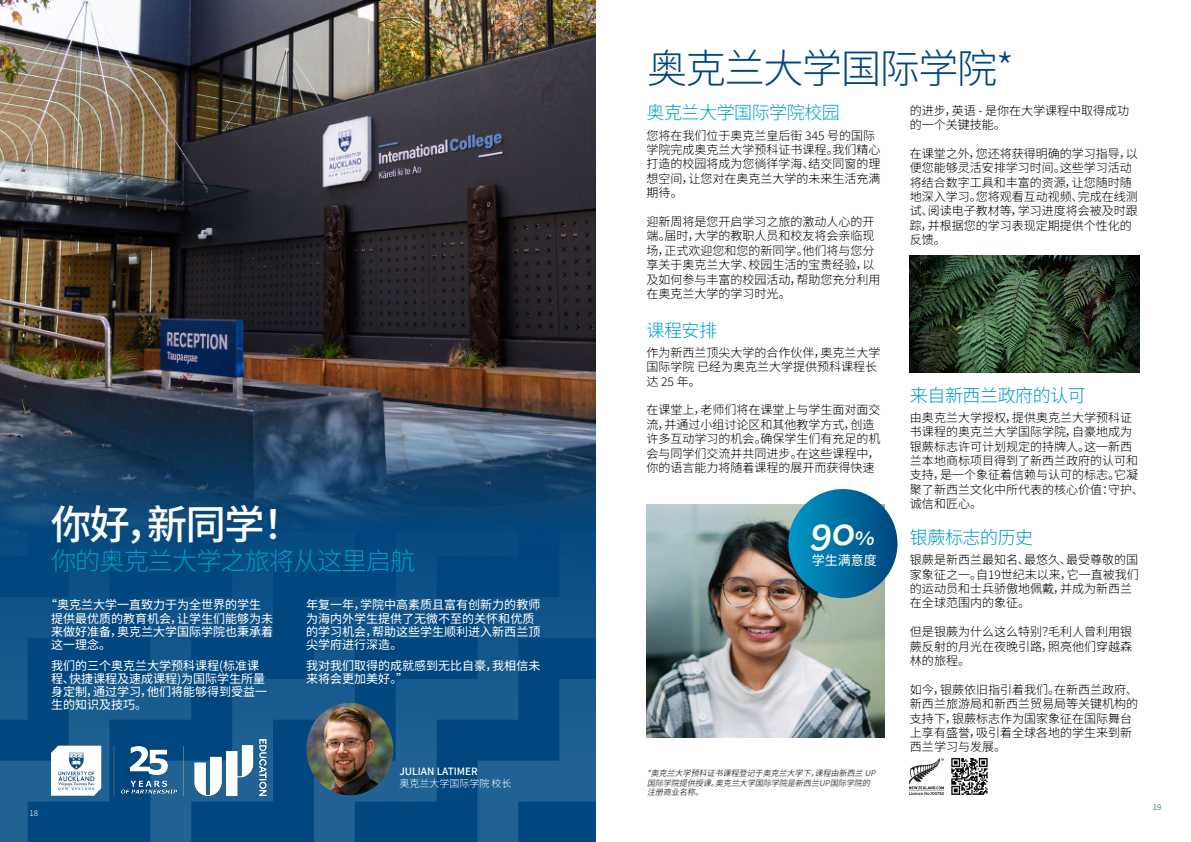
<style>
.page{position:relative;width:1191px;height:842px;background:#fff}
.page>*{position:absolute;margin:0;border:0;box-sizing:border-box;transform-origin:0 0}
.t1{font:italic 500 42px "National";color:#fff}
.t2{font:100 40px "Noto Sans SC";letter-spacing:-.03em;color:#00467f}
.t3{font:100 40px "Noto Sans SC";color:#fff}
.t4{font:100 25px "Noto Sans SC";letter-spacing:-.03em;color:#009ac7}
.t5{font:100 18px "Noto Sans SC";letter-spacing:-.025em;color:#009ac7}
.t6{font:100 18px "Noto Sans SC";letter-spacing:-.025em;color:#00a1cb}
.t7{font:100 13px "Noto Sans SC";color:#fff}
.t8{font:100 12px/14.4px "Noto Sans SC";color:#000}
.t9{font:100 12px/13.1px "Noto Sans SC";color:#fff}
.t10{font:100 10px/12px "Noto Sans SC";color:#fff}
.t11{font:italic 100 8px/9.6px "Noto Sans SC";color:#4d494a}
.t12{font:100 8px "Noto Sans SC";color:#00467f}
.t13{font:100 8px "Noto Sans SC";color:#fff}
.s1{font-size:23px}
</style>
<div class="page">
<svg style="left:0;top:561px;width:595px;height:281px;background:#0a4f85"></svg>
<img style="left:910px;top:758px;width:77px;height:37px">
<img style="left:909px;top:255px;width:230px;height:118px">
<img style="left:646px;top:505px;width:238px;height:232px">
<img style="left:306px;top:703px;width:87px;height:92px">
<img style="left:0;top:0;width:595px;height:561px">
<div style="left:788px;top:489px;width:109px;height:109px;background:linear-gradient(to right,#0298c5,#00457d);border-radius:55px"></div>
<img style="left:51px;top:739px;width:215px;height:56px">
<h2 class="t3" style="left:51px;top:502px;width:254px">你好，新同学！</h2>
<h3 class="t4" style="left:51px;top:547px;width:366px">你的奥克兰大学之旅将从这里启航</h3>
<p class="t9" style="left:306px;top:599px;width:236px">年复一年，学院中高素质且富有创新力的教师为海内外学生提供了无微不至的关怀和优质的学习机会，帮助这些学生顺利进入新西兰顶尖学府进行深造。</p>
<p class="t9" style="left:306px;top:659px;width:236px">我对我们取得的成就感到无比自豪，我相信未来将会更加美好。”</p>
<p class="t9" style="left:51px;top:599px;width:223px;text-indent:-6px">“奥克兰大学一直致力于为全世界的学生提供最优质的教育机会，让学生们能够为未来做好准备，奥克兰大学国际学院也秉承着这一理念。</p>
<p class="t9" style="left:51px;top:659px;width:217px">我们的三个奥克兰大学预科课程(标准课程、快捷课程及速成课程)为国际学生所量身定制，通过学习，他们将能够得到受益一生的知识及技巧。</p>
<p class="t13" style="left:30px;top:808px;width:10px">18</p>
<p class="t10" style="left:399px;top:766px;width:114px">JULIAN LATIMER<br>奥克兰大学国际学院 校长</p>
<h2 class="t2" style="left:647px;top:46px;width:368px">奥克兰大学国际学院*</h2>
<h3 class="t6" style="left:646px;top:103px;width:195px">奥克兰大学国际学院校园</h3>
<p class="t8" style="left:646px;top:128px;width:235px">您将在我们位于奥克兰皇后街 345 号的国际学院完成奥克兰大学预科证书课程。我们精心打造的校园将成为您徜徉学海、结交同窗的理想空间，让您对在奥克兰大学的未来生活充满期待。</p>
<p class="t8" style="left:646px;top:215px;width:235px">迎新周将是您开启学习之旅的激动人心的开端。届时，大学的教职人员和校友将会亲临现场，正式欢迎您和您的新同学。他们将与您分享关于奥克兰大学、校园生活的宝贵经验，以及如何参与丰富的校园活动，帮助您充分利用在奥克兰大学的学习时光。</p>
<h3 class="t6" style="left:646px;top:320px;width:72px">课程安排</h3>
<p class="t8" style="left:646px;top:345px;width:235px">作为新西兰顶尖大学的合作伙伴，奥克兰大学国际学院 已经为奥克兰大学提供预科课程长达 25 年。</p>
<p class="t8" style="left:646px;top:403px;width:235px">在课堂上，老师们将在课堂上与学生面对面交流，并通过小组讨论区和其他教学方式，创造许多互动学习的机会。确保学生们有充足的机会与同学们交流并共同进步。在这些课程中，你的语言能力将随着课程的展开而获得快速</p>
<p class="t8" style="left:909px;top:103px;width:221px">的进步，英语 - 是你在大学课程中取得成功的一个关键技能。</p>
<p class="t8" style="left:909px;top:147px;width:229px">在课堂之外，您还将获得明确的学习指导，以便您能够灵活安排学习时间。这些学习活动将结合数字工具和丰富的资源，让您随时随地深入学习。您将观看互动视频、完成在线测试、阅读电子教材等，学习进度将会被及时跟踪，并根据您的学习表现定期提供个性化的反馈。</p>
<h3 class="t5" style="left:910px;top:385px;width:177px">来自新西兰政府的认可</h3>
<p class="t8" style="left:910px;top:410px;width:235px">由奥克兰大学授权，提供奥克兰大学预科证书课程的奥克兰大学国际学院，自豪地成为银蕨标志许可计划规定的持牌人。这一新西兰本地商标项目得到了新西兰政府的认可和支持，是一个象征着信赖与认可的标志。它凝聚了新西兰文化中所代表的核心价值：守护、诚信和匠心。</p>
<h3 class="t5" style="left:910px;top:527px;width:125px">银蕨标志的历史</h3>
<p class="t8" style="left:910px;top:553px;width:230px">银蕨是新西兰最知名、最悠久、最受尊敬的国家象征之一。自19世纪末以来，它一直被我们的运动员和士兵骄傲地佩戴，并成为新西兰在全球范围内的象征。</p>
<p class="t8" style="left:910px;top:625px;width:223px;text-align:justify">但是银蕨为什么这么特别？毛利人曾利用银蕨反射的月光在夜晚引路，照亮他们穿越森林的旅程。</p>
<p class="t8" style="left:910px;top:682px;width:229px">如今，银蕨依旧指引着我们。在新西兰政府、新西兰旅游局和新西兰贸易局等关键机构的支持下，银蕨标志作为国家象征在国际舞台上享有盛誉，吸引着全球各地的学生来到新西兰学习与发展。</p>
<h1 class="t1" style="left:810px;top:504px;width:66px">90<span class="s1">%</span></h1>
<p class="t7" style="left:811px;top:553px;width:66px">学生满意度</p>
<p class="t11" style="left:647px;top:768px;width:234px">*奥克兰大学预科证书课程登记于奥克兰大学下，课程由新西兰 UP国际学院提供授课。奥克兰大学国际学院是新西兰UP国际学院的注册商业名称。</p>
<p class="t12" style="left:1152px;top:802px;width:10px">19</p>
</div>
